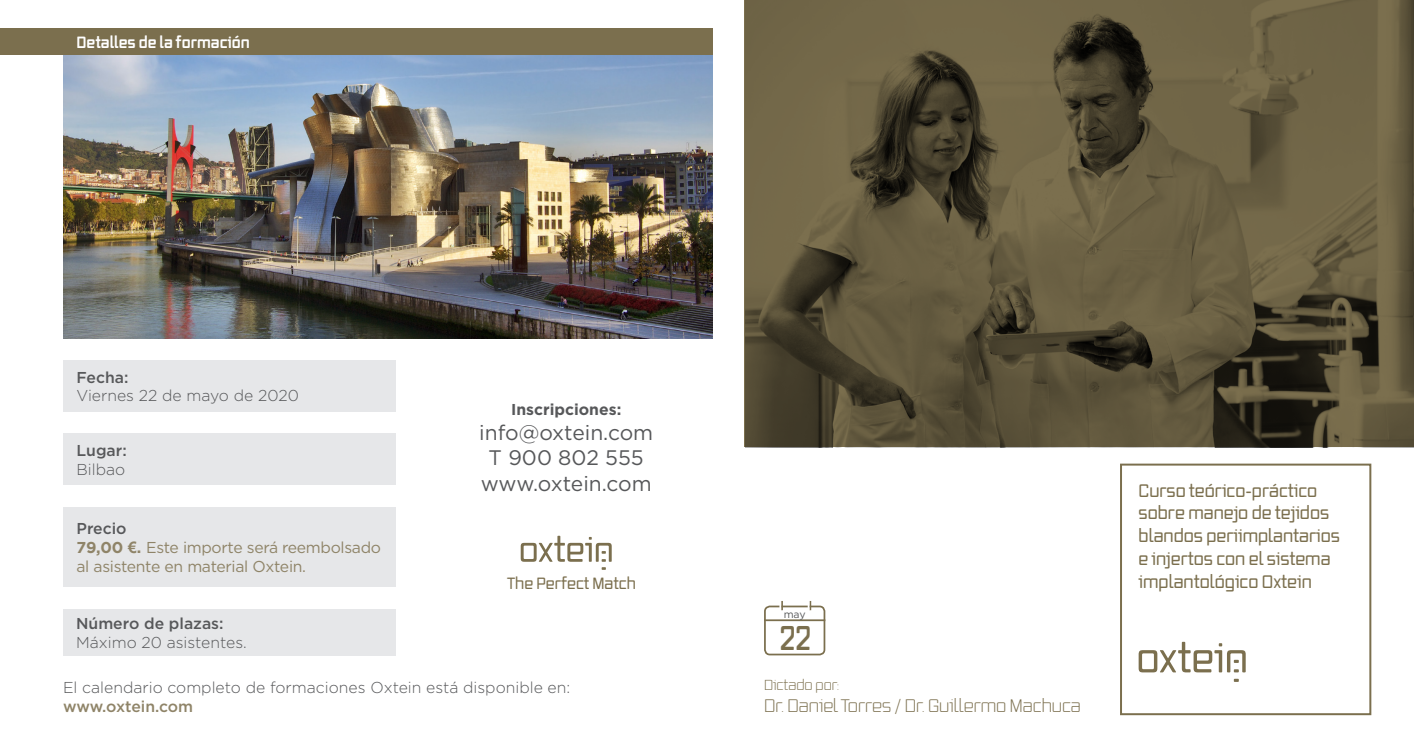
<style>
.page{position:relative;width:1414px;height:745px;background:#fff}
.page>*{position:absolute;margin:0;border:0;box-sizing:border-box;transform-origin:0 0}
.t1{font:600 33.25px "Vox Round";color:#7b6f4e;scale:.84 1}
.t2{font:21px "Gotham";color:#57585a}
.t3{font:500 17.5px/22.8px "Vox Round";color:#7b6f4e}
.t4{font:300 17.5px "Vox Round";color:#7b6f4e}
.t5{font:300 15.75px "Gotham";color:#57585a}
.t6{font:15.75px/18.9px "Gotham";letter-spacing:-.02em;color:#8f8468}
.t7{font:500 15.75px "Gotham";color:#57585a}
.t8{font:700 15.75px "Vox Round";color:#fff}
.t9{font:500 15.75px "Vox Round";color:#7b6f4e}
.t10{font:700 15.75px "Gotham";color:#57585a}
.t11{font:500 15.75px "Gotham";letter-spacing:-.01em;color:#8f8468}
.t12{font:300 14px "Vox Round";color:#7b6f4e}
.t13{font:10.5px "Gotham";color:#57585a}
.s1{font-weight:700}
.s2{font-family:"Arial";font-weight:700}
</style>
<div class="page">
<img style="left:63px;top:54px;width:649px;height:284px">
<div style="left:0;top:28px;width:712px;height:26px;background:#7b6f4e"></div>
<img style="left:745px;top:0;width:669px;height:446px">
<div style="left:1120px;top:463px;width:251px;height:251px;border:2px solid #7b6f4e"></div>
<svg style="left:521px;top:535px;width:91px;height:34px"></svg>
<svg style="left:1138px;top:641px;width:108px;height:40px"></svg>
<div style="left:63px;top:360px;width:333px;height:51px;background:#e6e7e9"></div>
<div style="left:63px;top:433px;width:333px;height:51px;background:#e6e7e9"></div>
<div style="left:63px;top:507px;width:333px;height:79px;background:#e6e7e9"></div>
<div style="left:764px;top:605px;width:61px;height:50px;border:2px solid #7b6f4e;border-radius:5px"></div>
<hr style="left:764px;top:619px;width:61px;height:1px;background:#7b6f4e">
<svg style="left:808px;top:601px;width:3px;height:8px"></svg>
<svg style="left:779px;top:601px;width:4px;height:8px"></svg>
<div style="left:63px;top:608px;width:333px;height:47px;background:#e6e7e9"></div>
<p class="t8" style="left:77px;top:31px;width:175px">Detalles de la formación</p>
<p class="t7" style="left:77px;top:366px;width:54px">Fecha:</p>
<p class="t5" style="left:77px;top:387px;width:224px">Viernes 22 de mayo de 2020</p>
<p class="t7" style="left:77px;top:440px;width:52px">Lugar:</p>
<p class="t5" style="left:77px;top:460px;width:50px">Bilbao</p>
<p class="t7" style="left:77px;top:518px;width:52px">Precio</p>
<p class="t6" style="left:77px;top:537px;width:306px"><span class="s1">79,00</span> <span class="s2">€</span><span class="s1">.</span> Este importe será reembolsado al asistente en material Oxtein.</p>
<p class="t10" style="left:511px;top:400px;width:112px">Inscripciones:</p>
<p class="t2" style="left:479px;top:419px;width:175px">info@oxtein.com</p>
<p class="t2" style="left:489px;top:444px;width:157px">T 900 802 555</p>
<p class="t2" style="left:481px;top:469px;width:172px">www.oxtein.com</p>
<p class="t9" style="left:507px;top:573px;width:130px">The Perfect Match</p>
<p class="t7" style="left:76px;top:612px;width:149px">Número de plazas:</p>
<p class="t5" style="left:76px;top:633px;width:172px">Máximo 20 asistentes.</p>
<p class="t5" style="left:63px;top:678px;width:509px">El calendario completo de formaciones Oxtein está disponible en:</p>
<p class="t11" style="left:63px;top:695px;width:132px">www.oxtein.com</p>
<p class="t13" style="left:784px;top:607px;width:24px">may</p>
<p class="t1" style="left:780px;top:615px;width:39px">22</p>
<p class="t12" style="left:764px;top:676px;width:77px">Dictado por:</p>
<p class="t4" style="left:764px;top:693px;width:318px">Dr. Daniel Torres / Dr. Guillermo Machuca</p>
<p class="t3" style="left:1138px;top:478px;width:203px">Curso teórico-práctico sobre manejo de tejidos blandos periimplantarios e injertos con el sistema implantológico Oxtein</p>
</div>
